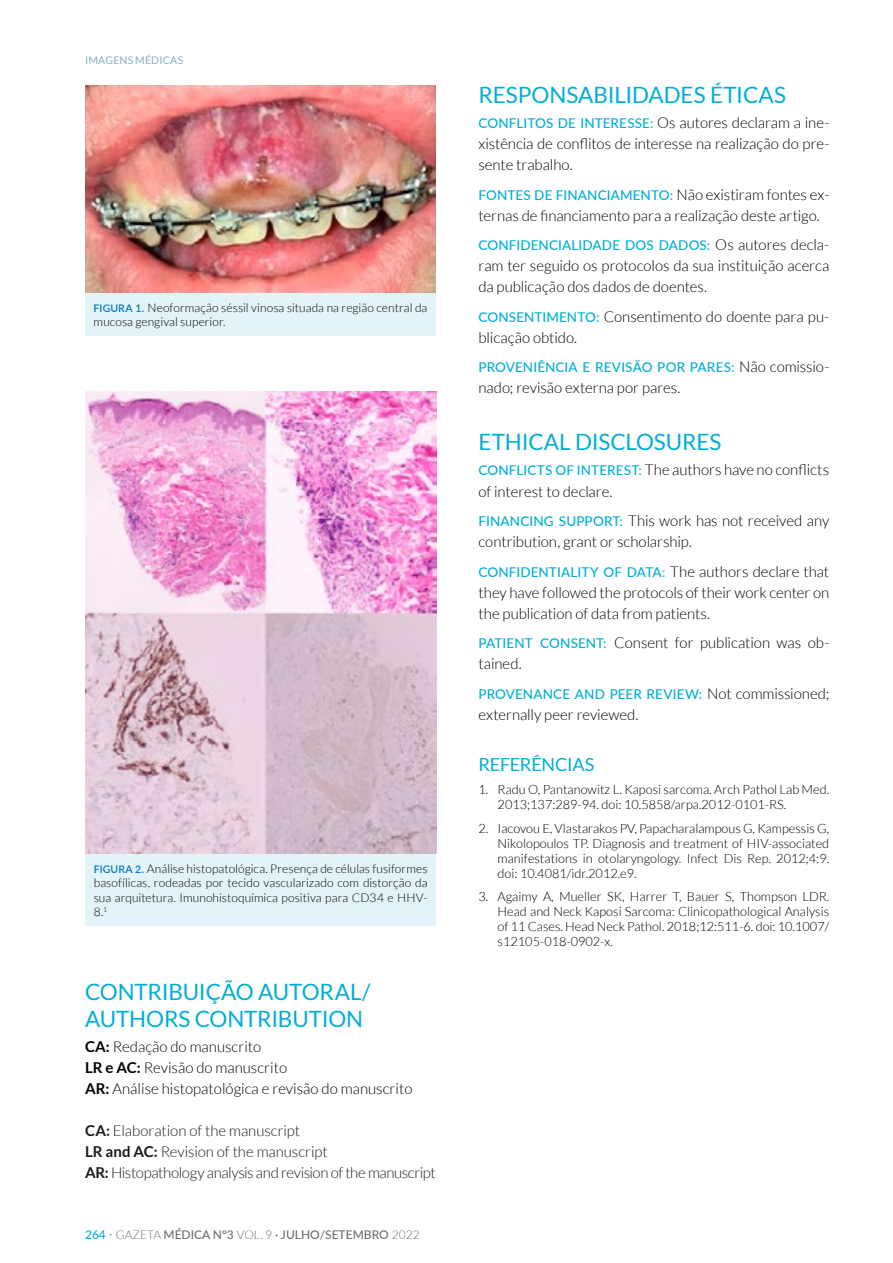
<style>
.page{position:relative;width:893px;height:1263px;background:#fff}
.page>*{position:absolute;margin:0;border:0;box-sizing:border-box;transform-origin:0 0}
.t1{font:22.5px/27px "Lato";letter-spacing:-.01em;color:#00afd5}
.t2{font:18px "Lato";letter-spacing:-.015em;color:#00afd5}
.t3{font:300 15px/21px "Lato";color:#000}
.t4{font:300 15px/21px "Lato";letter-spacing:-.015em;color:#1b1b1b}
.t5{font:500 13.5px "Lato";letter-spacing:.01em;color:#00afd5}
.t6{font:300 12.75px/15px "Lato";color:#000;text-align:justify}
.t7{font:300 12px/14.4px "Lato";letter-spacing:.005em;color:#000}
.t8{font:500 12px "Lato";color:#6d6e71}
.t9{font:10.5px "Lato";letter-spacing:.02em;color:#8aacbd}
.s1{font-weight:600;font-size:10.5px;color:#0077c1}
.s2{font-weight:700}
.s3{color:#00afd5}
.s4{font-weight:300;font-size:15px}
.s5{font-weight:300}
.s6{font-weight:500;font-size:13.5px;color:#00afd5}
.s7{font-weight:300;font-size:15px;color:#000}
</style>
<div class="page">
<div style="left:85px;top:292px;width:351px;height:44px;background:#e3f4f8"></div>
<img style="left:85px;top:85px;width:351px;height:207px">
<div style="left:85px;top:854px;width:351px;height:71px;background:#e3f4f8"></div>
<img style="left:85px;top:392px;width:351px;height:462px">
<p class="t9" style="left:85px;top:54px;width:100px">IMAGENS MÉDICAS</p>
<p class="t7" style="left:94px;top:300px;width:335px"><span class="s1">FIGURA 1.</span> Neoformação séssil vinosa situada na região central da mucosa gengival superior.</p>
<p class="t7" style="left:94px;top:861px;width:335px;text-align:justify"><span class="s1">FIGURA 2.</span> Análise histopatológica. Presença de células fusiformes basofílicas, rodeadas por tecido vascularizado com distorção da sua arquitetura. Imunohistoquímica positiva para CD34 e HHV-8.<sup>1</sup></p>
<h1 class="t1" style="left:85px;top:978px;width:287px">CONTRIBUIÇÃO AUTORAL/<br>AUTHORS CONTRIBUTION</h1>
<p class="t3" style="left:85px;top:1036px;width:329px"><span class="s2">CA:</span> Redação do manuscrito<br><span class="s2">LR e AC:</span> Revisão do manuscrito<br><span class="s2">AR:</span> Análise histopatológica e revisão do manuscrito</p>
<p class="t4" style="left:85px;top:1120px;width:352px"><span class="s2">CA:</span> Elaboration of the manuscript<br><span class="s2">LR and AC:</span> Revision of the manuscript<br><span class="s2">AR:</span> Histopathology analysis and revision of the manuscript</p>
<p class="t8" style="left:85px;top:1226px;width:336px"><span class="s3">264</span> <span class="s4">·</span> <span class="s5">GAZETA</span> MÉDICA Nº3 <span class="s5">VOL. 9</span> · JULHO/SETEMBRO <span class="s5">2022</span></p>
<h1 class="t1" style="left:478px;top:81px;width:309px">RESPONSABILIDADES ÉTICAS</h1>
<p class="t3" style="left:478px;top:113px;width:352px;text-align:justify"><span class="s6">CONFLITOS DE INTERESSE:</span> Os autores declaram a ine&shy;xistência de conflitos de interesse na realização do pre&shy;sente trabalho.</p>
<p class="t5" style="left:478px;top:185px;width:352px">FONTES DE FINANCIAMENTO: <span class="s7">Não existiram fontes ex-</span></p>
<p class="t3" style="left:478px;top:205px;width:343px">ternas de financiamento para a realização deste artigo.</p>
<p class="t5" style="left:478px;top:236px;width:352px">CONFIDENCIALIDADE DOS DADOS: <span class="s7">Os autores decla-</span></p>
<p class="t3" style="left:478px;top:256px;width:352px">ram ter seguido os protocolos da sua instituição acerca da publicação dos dados de doentes.</p>
<p class="t3" style="left:478px;top:306px;width:352px"><span class="s6">CONSENTIMENTO:</span> Consentimento do doente para pu&shy;blicação obtido.</p>
<p class="t5" style="left:478px;top:358px;width:352px">PROVENIÊNCIA E REVISÃO POR PARES: <span class="s7">Não comissio-</span></p>
<p class="t3" style="left:478px;top:378px;width:203px">nado; revisão externa por pares.</p>
<h1 class="t1" style="left:478px;top:428px;width:244px">ETHICAL DISCLOSURES</h1>
<p class="t3" style="left:478px;top:460px;width:352px"><span class="s6">CONFLICTS OF INTEREST:</span> The authors have no conflicts of interest to declare.</p>
<p class="t3" style="left:478px;top:510px;width:352px"><span class="s6">FINANCING SUPPORT:</span> This work has not received any contribution, grant or scholarship.</p>
<p class="t5" style="left:478px;top:562px;width:352px">CONFIDENTIALITY OF DATA: <span class="s7">The authors declare that</span></p>
<p class="t3" style="left:478px;top:582px;width:352px">they have followed the protocols of their work center on the publication of data from patients.</p>
<p class="t3" style="left:478px;top:632px;width:352px"><span class="s6">PATIENT CONSENT:</span> Consent for publication was ob&shy;tained.</p>
<p class="t5" style="left:478px;top:684px;width:352px">PROVENANCE AND PEER REVIEW: <span class="s7">Not commissioned;</span></p>
<p class="t3" style="left:478px;top:704px;width:161px">externally peer reviewed.</p>
<p class="t2" style="left:478px;top:754px;width:117px">REFERÊNCIAS</p>
<p class="t6" style="left:498px;top:782px;width:333px;text-indent:-19px">1. Radu O, Pantanowitz L. Kaposi sarcoma. Arch Pathol Lab Med.<br>2013;137:289-94. doi: 10.5858/arpa.2012-0101-RS.</p>
<p class="t6" style="left:498px;top:821px;width:333px;text-indent:-19px">2. Iacovou E, Vlastarakos PV, Papacharalampous G, Kampessis G, Nikolopoulos TP. Diagnosis and treatment of HIV-associated manifestations in otolaryngology. Infect Dis Rep. 2012;4:9. doi: 10.4081/idr.2012.e9.</p>
<p class="t6" style="left:498px;top:889px;width:333px;text-indent:-19px">3. Agaimy A, Mueller SK, Harrer T, Bauer S, Thompson LDR.<br>Head and Neck Kaposi Sarcoma: Clinicopathological Analysis of 11 Cases. Head Neck Pathol. 2018;12:511-6. doi: 10.1007/ s12105-018-0902-x.</p>
</div>
